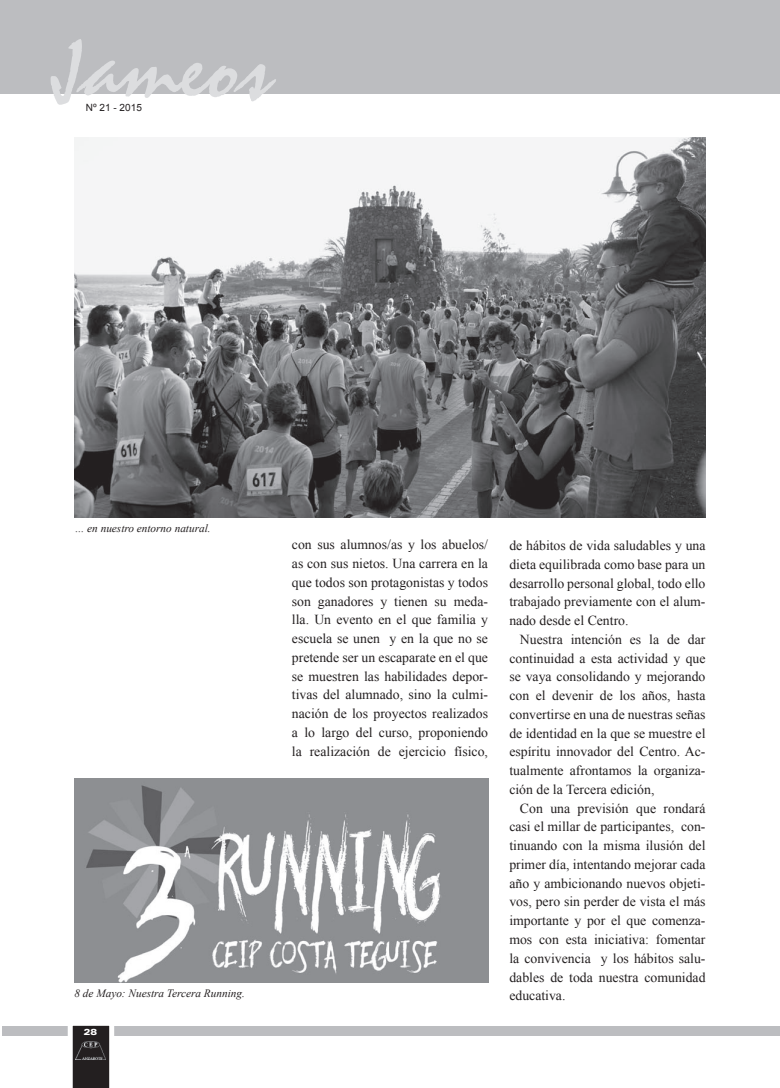
<style>
.page{position:relative;width:780px;height:1088px;background:#fff}
.page>*{position:absolute;margin:0;border:0;box-sizing:border-box;transform-origin:0 0}
.t1{font:90px "Staccato 222 BT";color:#dcdddf}
.t2{font:13.75px/18.8px "Times New Roman";color:#231f20;text-align:justify}
.t3{font:italic 11.25px "Times New Roman";color:#231f20}
.t4{font:10px "Arial";color:#231f20}
.t5{font:900 expanded 8.75px "Zurich BT";color:#fff}
</style>
<div class="page">
<div style="left:2px;top:1026px;width:760px;height:10px;background:#bcbdc0"></div>
<svg style="left:68px;top:1025px;width:46px;height:63px"></svg>
<div style="left:0;top:0;width:762px;height:93px;background:#bcbdc0"></div>
<img style="left:75px;top:1042px;width:31px;height:17px">
<div style="left:762px;top:1026px;width:18px;height:10px;background:#bcbdc0"></div>
<div style="left:762px;top:0;width:18px;height:93px;background:#bcbdc0"></div>
<img style="left:74px;top:138px;width:631px;height:379px">
<img style="left:74px;top:779px;width:414px;height:204px">
<h1 class="t1" style="left:50px;top:18px;width:223px">Jameos</h1>
<p class="t4" style="left:86px;top:101px;width:57px">Nº 21 - 2015</p>
<p class="t3" style="left:74px;top:521px;width:138px">… en nuestro entorno natural.</p>
<p class="t3" style="left:74px;top:985px;width:172px">8 de Mayo: Nuestra Tercera Running.</p>
<p class="t5" style="left:84px;top:1027px;width:15px">28</p>
<p class="t2" style="left:292px;top:535px;width:198px">con sus alumnos/as y los abuelos/ as con sus nietos. Una carrera en la que todos son protagonistas y todos son ganadores y tienen su meda&shy;lla. Un evento en el que familia y escuela se unen y en la que no se pretende ser un escaparate en el que se muestren las habilidades depor&shy;tivas del alumnado, sino la culmi&shy;nación de los proyectos realizados a lo largo del curso, proponiendo la realización de ejercicio físico,</p>
<p class="t2" style="left:509px;top:536px;width:198px">de hábitos de vida saludables y una dieta equilibrada como base para un desarrollo personal global, todo ello trabajado previamente con el alum&shy;nado desde el Centro.</p>
<p class="t2" style="left:509px;top:630px;width:198px;text-indent:11px">Nuestra intención es la de dar continuidad a esta actividad y que se vaya consolidando y mejorando con el devenir de los años, hasta convertirse en una de nuestras señas de identidad en la que se muestre el espíritu innovador del Centro. Ac&shy;tualmente afrontamos la organiza&shy;ción de la Tercera edición,</p>
<p class="t2" style="left:509px;top:798px;width:198px;text-indent:11px">Con una previsión que rondará casi el millar de participantes, con&shy;tinuando con la misma ilusión del primer día, intentando mejorar cada año y ambicionando nuevos objeti&shy;vos, pero sin perder de vista el más importante y por el que comenza&shy;mos con esta iniciativa: fomentar la convivencia y los hábitos salu&shy;dables de toda nuestra comunidad educativa.</p>
</div>
